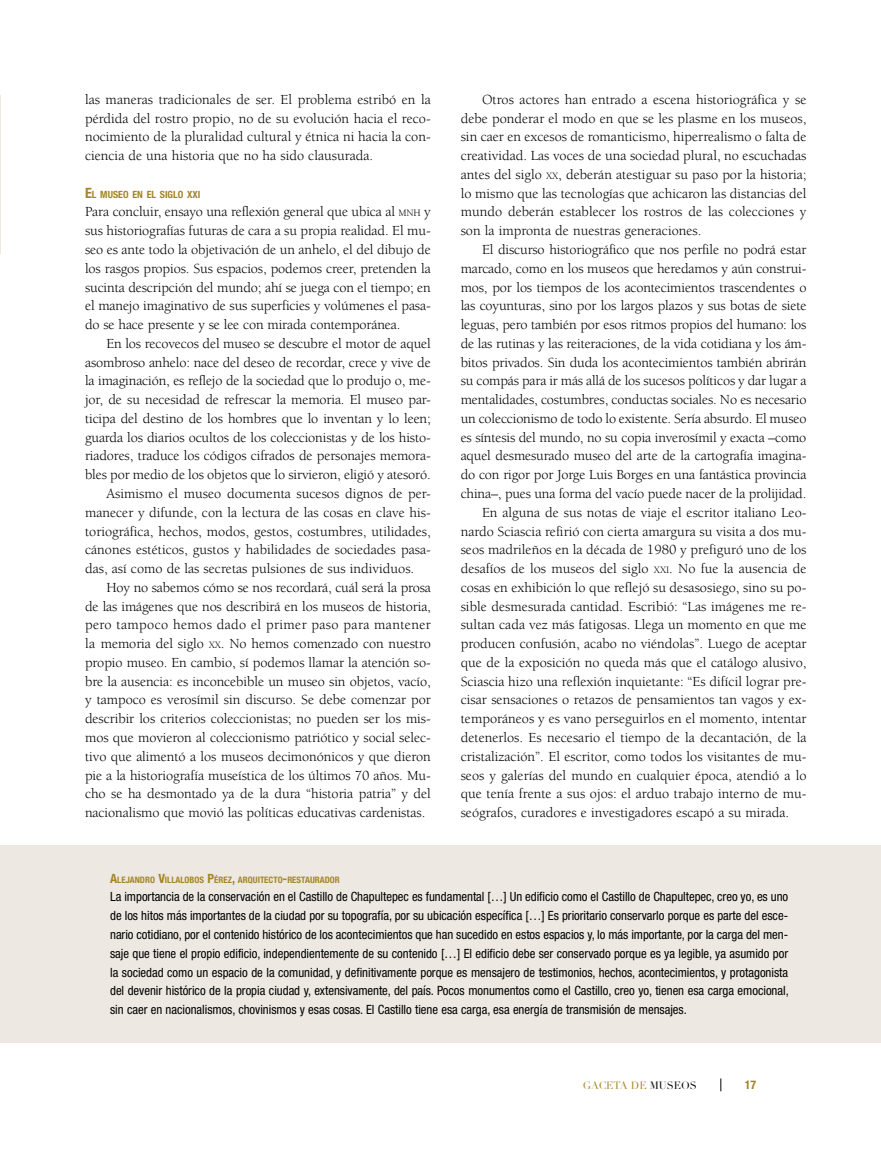
<style>
.page{position:relative;width:881px;height:1149px;background:#fff}
.page>*{position:absolute;margin:0;border:0;box-sizing:border-box;transform-origin:0 0}
.t1{font:14.25px/18.8px "Berkeley";letter-spacing:-.005em;color:#000;text-align:justify}
.t2{font:14.25px "Berkeley";letter-spacing:.025em;color:#000}
.t3{font:condensed 12.75px/18.8px "Helvetica Neue";letter-spacing:-.005em;color:#000;text-align:justify}
.t4{font:700 condensed 12px "Helvetica Neue";color:#a38528}
.t5{font:10.5px "Didot LH";letter-spacing:-.005em;color:#a38528}
.t6{font:700 condensed 10.05px "Helvetica Neue";color:#a38528}
.t7{font:700 condensed 8.85px "Helvetica Neue";color:#a38528}
.s1{font-size:14.25px}
.s2{font-size:10.05px}
.s3{font-size:12.75px}
.s4{color:#000}
</style>
<div class="page">
<svg style="left:720px;top:1078px;width:1px;height:12px"></svg>
<hr style="left:0;top:95px;width:1px;height:159px;background:#ede9e2">
<div style="left:0;top:844px;width:880px;height:198px;background:#ede9e2"></div>
<p class="t1" style="left:85px;top:90px;width:347px">las maneras tradicionales de ser. El problema estribó en la pérdida del rostro propio, no de su evolución hacia el reco&shy;nocimiento de la pluralidad cultural y étnica ni hacia la con&shy;ciencia de una historia que no ha sido clausurada.</p>
<p class="t6" style="left:85px;top:188px;width:117px"><span class="s1">E</span>L MUSEO EN EL SIGLO XXI</p>
<p class="t1" style="left:85px;top:203px;width:347px">Para concluir, ensayo una reflexión general que ubica al <span class="s2">MNH</span> y sus historiografías futuras de cara a su propia realidad. El mu&shy;seo es ante todo la objetivación de un anhelo, el del dibujo de los rasgos propios. Sus espacios, podemos creer, pretenden la sucinta descripción del mundo; ahí se juega con el tiempo; en el manejo imaginativo de sus superficies y volúmenes el pasa&shy;do se hace presente y se lee con mirada contemporánea.</p>
<p class="t1" style="left:106px;top:334px;width:326px">En los recovecos del museo se descubre el motor de aquel</p>
<p class="t1" style="left:85px;top:353px;width:347px">asombroso anhelo: nace del deseo de recordar, crece y vive de</p>
<p class="t1" style="left:85px;top:372px;width:347px">la imaginación, es reflejo de la sociedad que lo produjo o, me-</p>
<p class="t1" style="left:85px;top:390px;width:347px">jor, de su necesidad de refrescar la memoria. El museo par-</p>
<p class="t1" style="left:85px;top:409px;width:347px">ticipa del destino de los hombres que lo inventan y lo leen;</p>
<p class="t1" style="left:85px;top:428px;width:347px">guarda los diarios ocultos de los coleccionistas y de los histo-</p>
<p class="t1" style="left:85px;top:447px;width:347px">riadores, traduce los códigos cifrados de personajes memora-</p>
<p class="t1" style="left:85px;top:465px;width:347px">bles por medio de los objetos que lo sirvieron, eligió y atesoró.</p>
<p class="t1" style="left:106px;top:484px;width:326px">Asimismo el museo documenta sucesos dignos de per-</p>
<p class="t1" style="left:85px;top:503px;width:347px">manecer y difunde, con la lectura de las cosas en clave his-</p>
<p class="t1" style="left:85px;top:522px;width:347px">toriográfica, hechos, modos, gestos, costumbres, utilidades,</p>
<p class="t1" style="left:85px;top:540px;width:347px">cánones estéticos, gustos y habilidades de sociedades pasa-</p>
<p class="t1" style="left:85px;top:559px;width:330px">das, así como de las secretas pulsiones de sus individuos.</p>
<p class="t1" style="left:106px;top:578px;width:326px">Hoy no sabemos cómo se nos recordará, cuál será la prosa</p>
<p class="t1" style="left:85px;top:597px;width:347px">de las imágenes que nos describirá en los museos de historia,</p>
<p class="t2" style="left:85px;top:617px;width:347px">pero tampoco hemos dado el primer paso para mantener</p>
<p class="t1" style="left:85px;top:634px;width:347px">la memoria del siglo <span class="s2">XX</span>. No hemos comenzado con nuestro</p>
<p class="t1" style="left:85px;top:653px;width:347px">propio museo. En cambio, sí podemos llamar la atención so-</p>
<p class="t1" style="left:85px;top:672px;width:347px">bre la ausencia: es inconcebible un museo sin objetos, vacío,</p>
<p class="t1" style="left:85px;top:690px;width:347px">y tampoco es verosímil sin discurso. Se debe comenzar por</p>
<p class="t1" style="left:85px;top:709px;width:347px">describir los criterios coleccionistas; no pueden ser los mis-</p>
<p class="t1" style="left:85px;top:728px;width:347px">mos que movieron al coleccionismo patriótico y social selec-</p>
<p class="t1" style="left:85px;top:747px;width:347px">tivo que alimentó a los museos decimonónicos y que dieron</p>
<p class="t1" style="left:85px;top:765px;width:347px">pie a la historiografía museística de los últimos 70 años. Mu-</p>
<p class="t1" style="left:85px;top:784px;width:347px">cho se ha desmontado ya de la dura “historia patria” y del</p>
<p class="t1" style="left:85px;top:803px;width:342px">nacionalismo que movió las políticas educativas cardenistas.</p>
<p class="t1" style="left:460px;top:90px;width:347px;text-indent:21px">Otros actores han entrado a escena historiográfica y se debe ponderar el modo en que se les plasme en los museos, sin caer en excesos de romanticismo, hiperrealismo o falta de creatividad. Las voces de una sociedad plural, no escuchadas antes del siglo <span class="s2">XX</span>, deberán atestiguar su paso por la historia; lo mismo que las tecnologías que achicaron las distancias del mundo deberán establecer los rostros de las colecciones y son la impronta de nuestras generaciones.</p>
<p class="t1" style="left:482px;top:240px;width:326px">El discurso historiográfico que nos perfile no podrá estar</p>
<p class="t1" style="left:460px;top:259px;width:347px">marcado, como en los museos que heredamos y aún construi-</p>
<p class="t1" style="left:460px;top:278px;width:347px">mos, por los tiempos de los acontecimientos trascendentes o</p>
<p class="t1" style="left:460px;top:297px;width:347px">las coyunturas, sino por los largos plazos y sus botas de siete</p>
<p class="t1" style="left:460px;top:315px;width:347px">leguas, pero también por esos ritmos propios del humano: los</p>
<p class="t1" style="left:460px;top:334px;width:347px">de las rutinas y las reiteraciones, de la vida cotidiana y los ám-</p>
<p class="t1" style="left:460px;top:353px;width:347px">bitos privados. Sin duda los acontecimientos también abrirán</p>
<p class="t1" style="left:460px;top:372px;width:347px">su compás para ir más allá de los sucesos políticos y dar lugar a</p>
<p class="t1" style="left:460px;top:390px;width:347px">mentalidades, costumbres, conductas sociales. No es necesario</p>
<p class="t1" style="left:460px;top:409px;width:347px">un coleccionismo de todo lo existente. Sería absurdo. El museo</p>
<p class="t1" style="left:460px;top:428px;width:347px">es síntesis del mundo, no su copia inverosímil y exacta –como</p>
<p class="t1" style="left:460px;top:447px;width:347px">aquel desmesurado museo del arte de la cartografía imagina-</p>
<p class="t1" style="left:460px;top:465px;width:347px">do con rigor por Jorge Luis Borges en una fantástica provincia</p>
<p class="t1" style="left:460px;top:484px;width:347px">china–, pues una forma del vacío puede nacer de la prolijidad.</p>
<p class="t1" style="left:482px;top:503px;width:326px">En alguna de sus notas de viaje el escritor italiano Leo-</p>
<p class="t1" style="left:460px;top:522px;width:347px">nardo Sciascia refirió con cierta amargura su visita a dos mu-</p>
<p class="t1" style="left:460px;top:540px;width:347px">seos madrileños en la década de 1980 y prefiguró uno de los</p>
<p class="t1" style="left:460px;top:559px;width:347px">desafíos de los museos del siglo <span class="s2">XXI</span>. No fue la ausencia de</p>
<p class="t1" style="left:460px;top:578px;width:347px">cosas en exhibición lo que reflejó su desasosiego, sino su po-</p>
<p class="t1" style="left:460px;top:597px;width:347px">sible desmesurada cantidad. Escribió: “Las imágenes me re-</p>
<p class="t1" style="left:460px;top:615px;width:347px">sultan cada vez más fatigosas. Llega un momento en que me</p>
<p class="t1" style="left:460px;top:634px;width:347px">producen confusión, acabo no viéndolas”. Luego de aceptar</p>
<p class="t1" style="left:460px;top:653px;width:347px">que de la exposición no queda más que el catálogo alusivo,</p>
<p class="t1" style="left:460px;top:672px;width:347px">Sciascia hizo una reflexión inquietante: “Es difícil lograr pre-</p>
<p class="t1" style="left:460px;top:690px;width:347px">cisar sensaciones o retazos de pensamientos tan vagos y ex-</p>
<p class="t1" style="left:460px;top:709px;width:347px">temporáneos y es vano perseguirlos en el momento, intentar</p>
<p class="t1" style="left:460px;top:728px;width:347px">detenerlos. Es necesario el tiempo de la decantación, de la</p>
<p class="t1" style="left:460px;top:747px;width:347px">cristalización”. El escritor, como todos los visitantes de mu-</p>
<p class="t1" style="left:460px;top:765px;width:347px">seos y galerías del mundo en cualquier época, atendió a lo</p>
<p class="t1" style="left:460px;top:784px;width:347px">que tenía frente a sus ojos: el arduo trabajo interno de mu-</p>
<p class="t1" style="left:460px;top:803px;width:330px">seógrafos, curadores e investigadores escapó a su mirada.</p>
<p class="t7" style="left:110px;top:873px;width:231px"><span class="s3">A</span>LEJANDRO <span class="s3">V</span>ILLALOBOS <span class="s3">P</span>ÉREZ<span class="s3">,</span> ARQUITECTO<span class="s3">-</span>RESTAURADOR</p>
<p class="t3" style="left:110px;top:887px;width:679px">La importancia de la conservación en el Castillo de Chapultepec es fundamental […] Un edificio como el Castillo de Chapultepec, creo yo, es uno de los hitos más importantes de la ciudad por su topografía, por su ubicación específica […] Es prioritario conservarlo porque es parte del esce&shy;nario cotidiano, por el contenido histórico de los acontecimientos que han sucedido en estos espacios y, lo más importante, por la carga del men&shy;saje que tiene el propio edificio, independientemente de su contenido […] El edificio debe ser conservado porque es ya legible, ya asumido por la sociedad como un espacio de la comunidad, y definitivamente porque es mensajero de testimonios, hechos, acontecimientos, y protagonista del devenir histórico de la propia ciudad y, extensivamente, del país. Pocos monumentos como el Castillo, creo yo, tienen esa carga emocional, sin caer en nacionalismos, chovinismos y esas cosas. El Castillo tiene esa carga, esa energía de transmisión de mensajes.</p>
<p class="t5" style="left:582px;top:1078px;width:115px">GACETA DE <span class="s4">MUSEOS</span></p>
<p class="t4" style="left:744px;top:1077px;width:13px">17</p>
</div>
